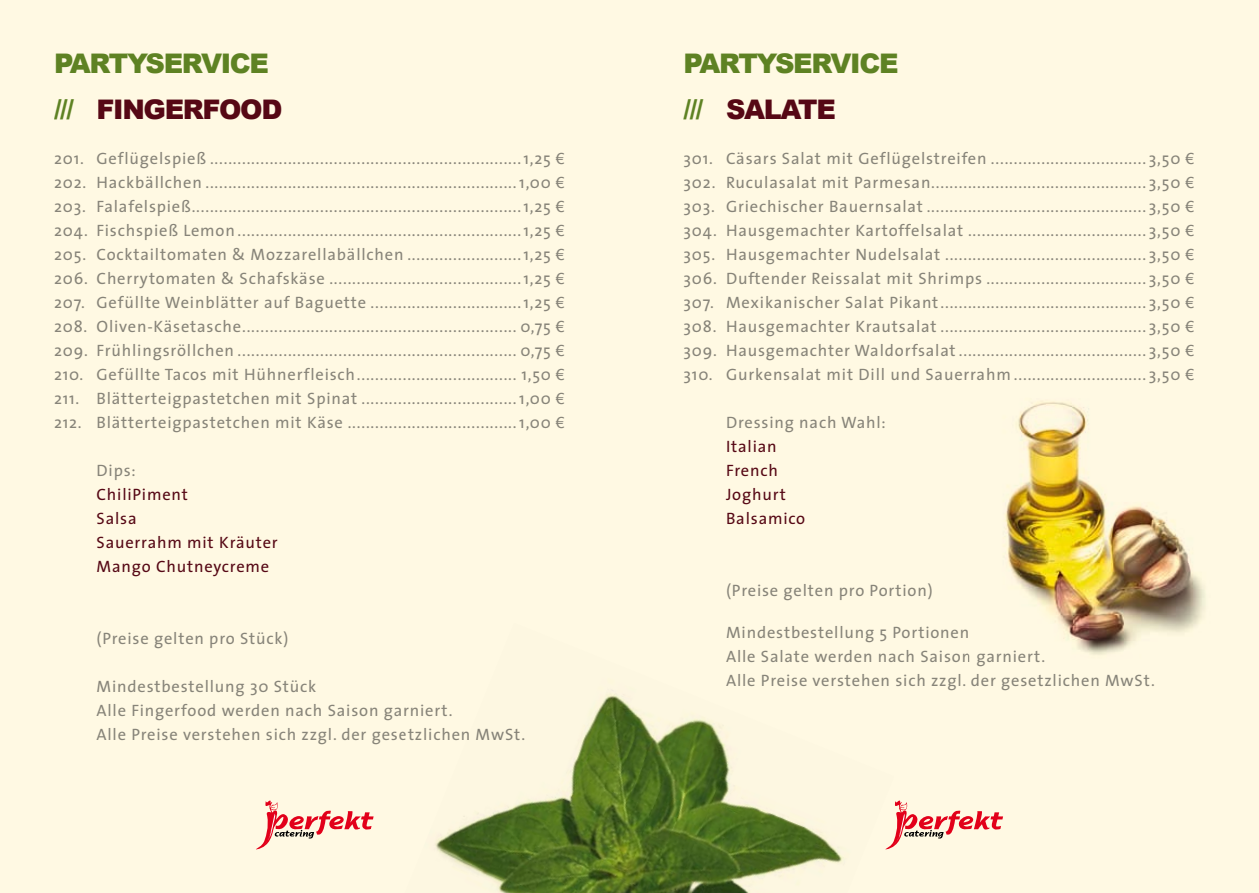
<style>
.page{position:relative;width:1259px;height:893px;background:#fff}
.page>*{position:absolute;margin:0;border:0;box-sizing:border-box;transform-origin:0 0}
.t1{font:900 27px/45.3px "Arial";letter-spacing:-.05em;color:#5e8628}
.t2{font:16.5px/24px "The Sans";letter-spacing:.05em;color:#878889;text-align:justify}
.t3{font:16.5px/24px "The Sans";letter-spacing:.05em;color:#560918}
.s1{color:#560918}
.s2{font-family:"Tahoma";font-size:15px}
</style>
<div class="page">
<div style="left:0;top:0;width:629px;height:893px;background:#fff9e3"></div>
<div style="left:629px;top:0;width:630px;height:893px;background:#fff9e3"></div>
<svg style="left:256px;top:800px;width:117px;height:49px"></svg>
<svg style="left:894px;top:800px;width:109px;height:46px"></svg>
<img style="left:1005px;top:401px;width:200px;height:254px">
<img style="left:435px;top:690px;width:459px;height:203px">
<h1 class="t1" style="left:54px;top:41px;width:230px">PARTYSERVICE /// <span class="s1">FINGERFOOD</span></h1>
<p class="t2" style="left:54px;top:146px;width:512px">201. Geflügelspieß ....................................................................1,25 <span class="s2">€ </span>202. Hackbällchen ....................................................................1,00 <span class="s2">€ </span>203. Falafelspieß........................................................................1,25 <span class="s2">€ </span>204. Fischspieß Lemon..............................................................1,25 <span class="s2">€ </span>205. Cocktailtomaten &amp; Mozzarellabällchen .........................1,25 <span class="s2">€ </span>206. Cherrytomaten &amp; Schafskäse ..........................................1,25 <span class="s2">€ </span>207. Gefüllte Weinblätter auf Baguette .................................1,25 <span class="s2">€ </span>208. Oliven-Käsetasche............................................................ 0,75 <span class="s2">€ </span>209. Frühlingsröllchen ............................................................. 0,75 <span class="s2">€ </span>210. Gefüllte Tacos mit Hühnerfleisch................................... 1,50 <span class="s2">€ </span>211. Blätterteigpastetchen mit Spinat ..................................1,00 <span class="s2">€ </span>212. Blätterteigpastetchen mit Käse .....................................1,00 <span class="s2">€</span></p>
<p class="t2" style="left:97px;top:458px;width:41px">Dips:</p>
<p class="t3" style="left:97px;top:482px;width:183px">ChiliPiment<br>Salsa<br>Sauerrahm mit Kräuter<br>Mango Chutneycreme</p>
<p class="t2" style="left:97px;top:626px;width:193px">(Preise gelten pro Stück)</p>
<p class="t2" style="left:97px;top:674px;width:430px;text-align:left">Mindestbestellung 30 Stück<br>Alle Fingerfood werden nach Saison garniert.<br>Alle Preise verstehen sich zzgl. der gesetzlichen MwSt.</p>
<h1 class="t1" style="left:683px;top:41px;width:217px">PARTYSERVICE /// <span class="s1">SALATE</span></h1>
<p class="t2" style="left:683px;top:146px;width:512px">301. Cäsars Salat mit Geflügelstreifen ..................................3,50 <span class="s2">€ </span>302. Ruculasalat mit Parmesan...............................................3,50 <span class="s2">€ </span>303. Griechischer Bauernsalat ................................................3,50 <span class="s2">€ </span>304. Hausgemachter Kartoffelsalat .......................................3,50 <span class="s2">€ </span>305. Hausgemachter Nudelsalat ............................................3,50 <span class="s2">€ </span>306. Duftender Reissalat mit Shrimps ...................................3,50 <span class="s2">€ </span>307. Mexikanischer Salat Pikant.............................................3,50 <span class="s2">€ </span>308. Hausgemachter Krautsalat .............................................3,50 <span class="s2">€ </span>309. Hausgemachter Waldorfsalat .........................................3,50 <span class="s2">€ </span>310. Gurkensalat mit Dill und Sauerrahm .............................3,50 <span class="s2">€</span></p>
<p class="t2" style="left:726px;top:410px;width:161px">Dressing nach Wahl:</p>
<p class="t3" style="left:726px;top:434px;width:81px">Italian<br>French<br>Joghurt<br>Balsamico</p>
<p class="t2" style="left:726px;top:578px;width:208px">(Preise gelten pro Portion)</p>
<p class="t2" style="left:726px;top:620px;width:430px;text-align:left">Mindestbestellung 5 Portionen<br>Alle Salate werden nach Saison garniert.<br>Alle Preise verstehen sich zzgl. der gesetzlichen MwSt.</p>
</div>
